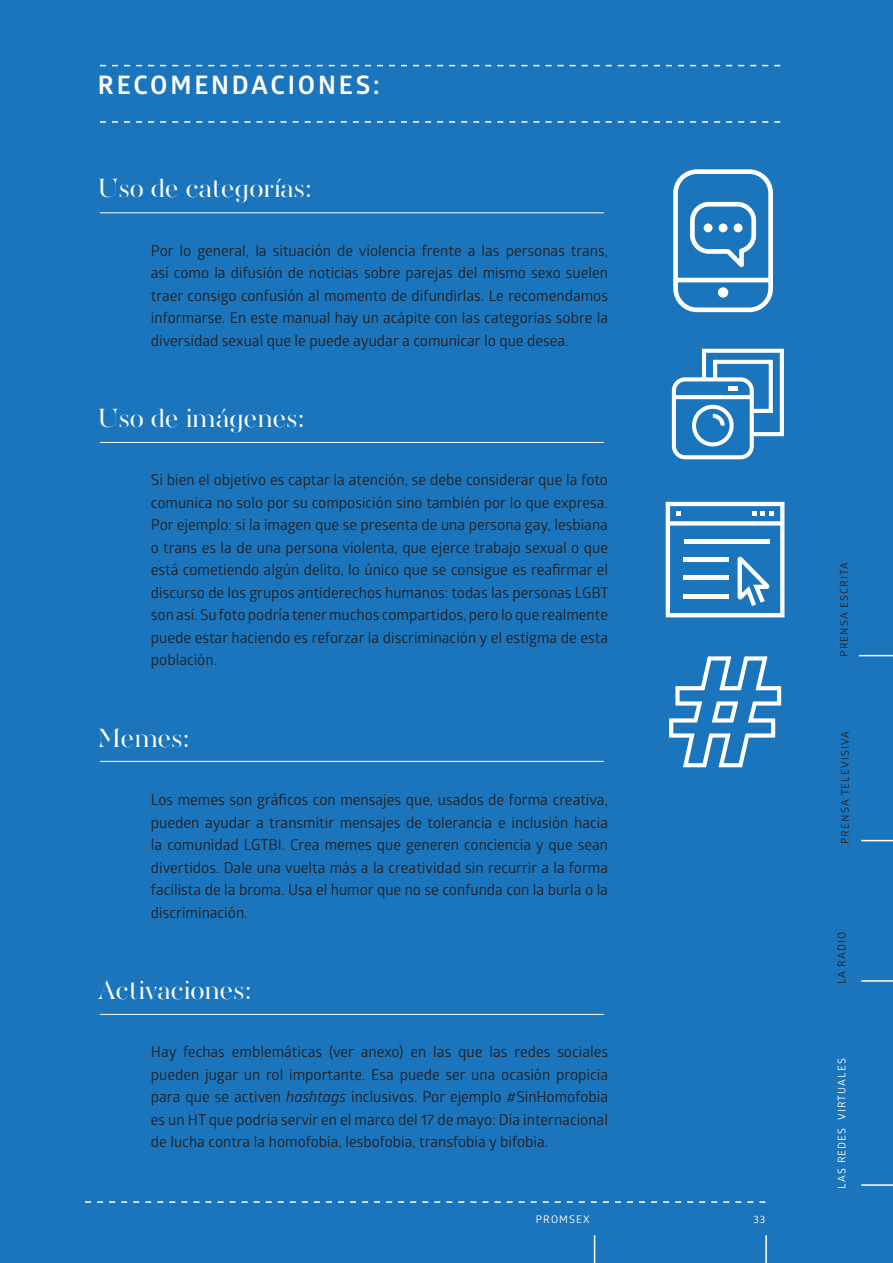
<style>
.page{position:relative;width:893px;height:1263px;background:#1b75bc}
.page>*{position:absolute;margin:0;border:0;box-sizing:border-box;transform-origin:0 0}
.t1{font:300 27px "AW Conqueror Didot";color:#fff}
.t2{font:700 25.5px "Glober";letter-spacing:.11em;color:#fff}
.t3{font:15px/22.5px "Glober";color:#231f20;text-align:justify}
.t4{font:10.5px "Glober";letter-spacing:.11em;color:#231f20}
.t5{font:10.5px "Glober";letter-spacing:.11em;color:#fff}
.s1{font-style:italic}
</style>
<div class="page">
<svg style="left:100px;top:121px;width:680px;height:2px"></svg>
<hr style="left:100px;top:213px;width:504px;height:1px;background:#fff">
<hr style="left:100px;top:442px;width:504px;height:1px;background:#fff">
<hr style="left:100px;top:761px;width:504px;height:1px;background:#fff">
<hr style="left:100px;top:1014px;width:504px;height:1px;background:#fff">
<svg style="left:100px;top:65px;width:680px;height:1px"></svg>
<hr style="left:859px;top:655px;width:34px;height:1px;background:#fff">
<hr style="left:861px;top:840px;width:32px;height:1px;background:#fff">
<hr style="left:861px;top:980px;width:32px;height:2px;background:#fff">
<hr style="left:861px;top:1184px;width:32px;height:2px;background:#fff">
<svg style="left:673px;top:169px;width:100px;height:144px"></svg>
<svg style="left:703px;top:223px;width:10px;height:10px"></svg>
<div style="left:702px;top:222px;width:12px;height:12px;border:1px solid #1b75bc;border-radius:50%"></div>
<svg style="left:718px;top:223px;width:10px;height:10px"></svg>
<div style="left:717px;top:222px;width:12px;height:12px;border:1px solid #1b75bc;border-radius:50%"></div>
<svg style="left:733px;top:223px;width:10px;height:10px"></svg>
<div style="left:732px;top:222px;width:12px;height:12px;border:1px solid #1b75bc;border-radius:50%"></div>
<svg style="left:594px;top:1235px;width:1px;height:28px"></svg>
<hr style="left:765px;top:1235px;width:2px;height:28px;background:#fff">
<svg style="left:85px;top:1201px;width:680px;height:2px"></svg>
<svg style="left:672px;top:349px;width:112px;height:110px"></svg>
<svg style="left:666px;top:502px;width:118px;height:115px"></svg>
<svg style="left:669px;top:656px;width:113px;height:112px"></svg>
<h2 class="t2" style="left:98px;top:76px;width:283px">RECOMENDACIONES:</h2>
<h1 class="t1" style="left:98px;top:178px;width:216px">Uso de categorías:</h1>
<p class="t3" style="left:151px;top:241px;width:459px">Por lo general, la situación de violencia frente a las personas trans, así como la difusión de noticias sobre parejas del mismo sexo suelen traer consigo confusión al momento de difundirlas. Le recomendamos informarse. En este manual hay un acápite con las categorías sobre la diversidad sexual que le puede ayudar a comunicar lo que desea.</p>
<h1 class="t1" style="left:98px;top:407px;width:208px">Uso de imágenes:</h1>
<p class="t3" style="left:151px;top:471px;width:459px">Si bien el objetivo es captar la atención, se debe considerar que la foto comunica no solo por su composición sino también por lo que expresa.<br>Por ejemplo: si la imagen que se presenta de una persona gay, lesbiana o trans es la de una persona violenta, que ejerce trabajo sexual o que está cometiendo algún delito, lo único que se consigue es reafirmar el discurso de los grupos antiderechos humanos: todas las personas LGBT son así. Su foto podría tener muchos compartidos, pero lo que realmente puede estar haciendo es reforzar la discriminación y el estigma de esta población.</p>
<h1 class="t1" style="left:98px;top:727px;width:93px">Memes:</h1>
<p class="t3" style="left:151px;top:790px;width:459px">Los memes son gráficos con mensajes que, usados de forma creativa, pueden ayudar a transmitir mensajes de tolerancia e inclusión hacia la comunidad LGTBI. Crea memes que generen conciencia y que sean divertidos. Dale una vuelta más a la creatividad sin recurrir a la forma facilista de la broma. Usa el humor que no se confunda con la burla o la discriminación.</p>
<h1 class="t1" style="left:98px;top:979px;width:155px">Activaciones:</h1>
<p class="t3" style="left:151px;top:1042px;width:459px">Hay fechas emblemáticas (ver anexo) en las que las redes sociales pueden jugar un rol importante. Esa puede ser una ocasión propicia para que se activen <span class="s1">hashtags</span> inclusivos. Por ejemplo #SinHomofobia es un HT que podría servir en el marco del 17 de mayo: Día internacional de lucha contra la homofobia, lesbofobia, transfobia y bifobia.</p>
<p class="t5" style="left:536px;top:1215px;width:55px">PROMSEX</p>
<p class="t5" style="left:753px;top:1215px;width:13px">33</p>
<p class="t4" style="left:838px;top:657px;width:96px;rotate:-90deg">PRENSA ESCRITA</p>
<p class="t4" style="left:840px;top:657px;width:96px;rotate:-90deg">PRENSA ESCRITA</p>
<p class="t4" style="left:838px;top:844px;width:114px;rotate:-90deg">PRENSA TELEVISIVA</p>
<p class="t4" style="left:841px;top:844px;width:114px;rotate:-90deg">PRENSA TELEVISIVA</p>
<p class="t4" style="left:838px;top:984px;width:54px;rotate:-90deg">LA RADIO</p>
<p class="t5" style="left:838px;top:1188px;width:132px;rotate:-90deg">LAS REDES VIRTUALES</p>
</div>
